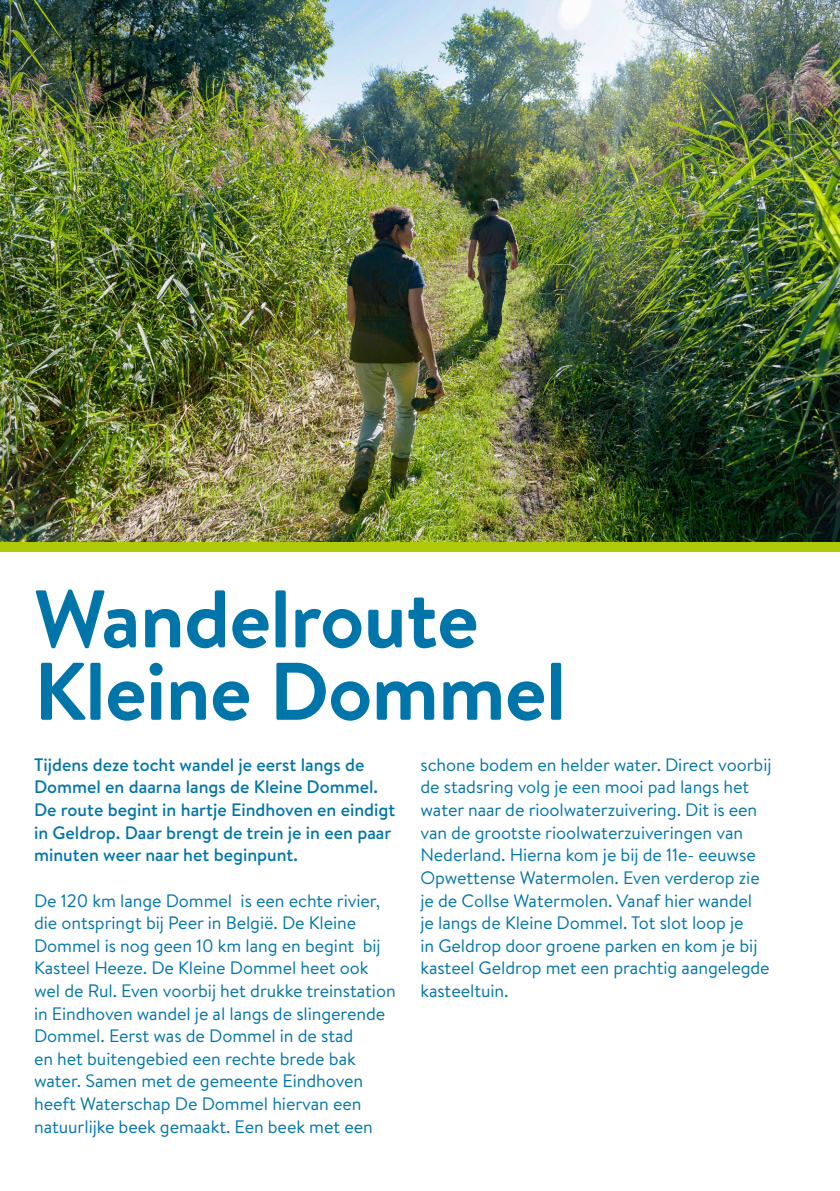
<style>
.page{position:relative;width:840px;height:1191px;background:#fff}
.page>*{position:absolute;margin:0;border:0;box-sizing:border-box;transform-origin:0 0}
.t1{font:700 81.4px "Brandon Text";letter-spacing:-.01em;color:#0075aa}
.t2{font:18px/22.6px "Brandon Text";letter-spacing:-.005em;color:#0075aa}
.t3{font:500 18px/22.6px "Brandon Text";color:#0075aa}
</style>
<div class="page">
<img style="left:0;top:0;width:839px;height:542px">
<div style="left:0;top:542px;width:839px;height:9px;background:#afca0b"></div>
<h1 class="t1" style="left:34px;top:562px;width:446px">Wandelroute</h1>
<h1 class="t1" style="left:34px;top:635px;width:533px">Kleine Dommel</h1>
<p class="t3" style="left:34px;top:753px;width:362px">Tijdens deze tocht wandel je eerst langs de Dommel en daarna langs de Kleine Dommel.<br>De route begint in hartje Eindhoven en eindigt in Geldrop. Daar brengt de trein je in een paar minuten weer naar het beginpunt.</p>
<p class="t2" style="left:34px;top:888px;width:363px">De 120 km lange Dommel is een echte rivier, die ontspringt bij Peer in België. De Kleine Dommel is nog geen 10 km lang en begint bij Kasteel Heeze. De Kleine Dommel heet ook wel de Rul. Even voorbij het drukke treinstation in Eindhoven wandel je al langs de slingerende Dommel. Eerst was de Dommel in de stad<br>en het buitengebied een rechte brede bak water. Samen met de gemeente Eindhoven heeft Waterschap De Dommel hiervan een natuurlijke beek gemaakt. Een beek met een</p>
<p class="t2" style="left:420px;top:752px;width:352px">schone bodem en helder water. Direct voorbij de stadsring volg je een mooi pad langs het water naar de rioolwaterzuivering. Dit is een van de grootste rioolwaterzuiveringen van Nederland. Hierna kom je bij de 11e- eeuwse Opwettense Watermolen. Even verderop zie je de Collse Watermolen. Vanaf hier wandel<br>je langs de Kleine Dommel. Tot slot loop je<br>in Geldrop door groene parken en kom je bij kasteel Geldrop met een prachtig aangelegde kasteeltuin.</p>
</div>
